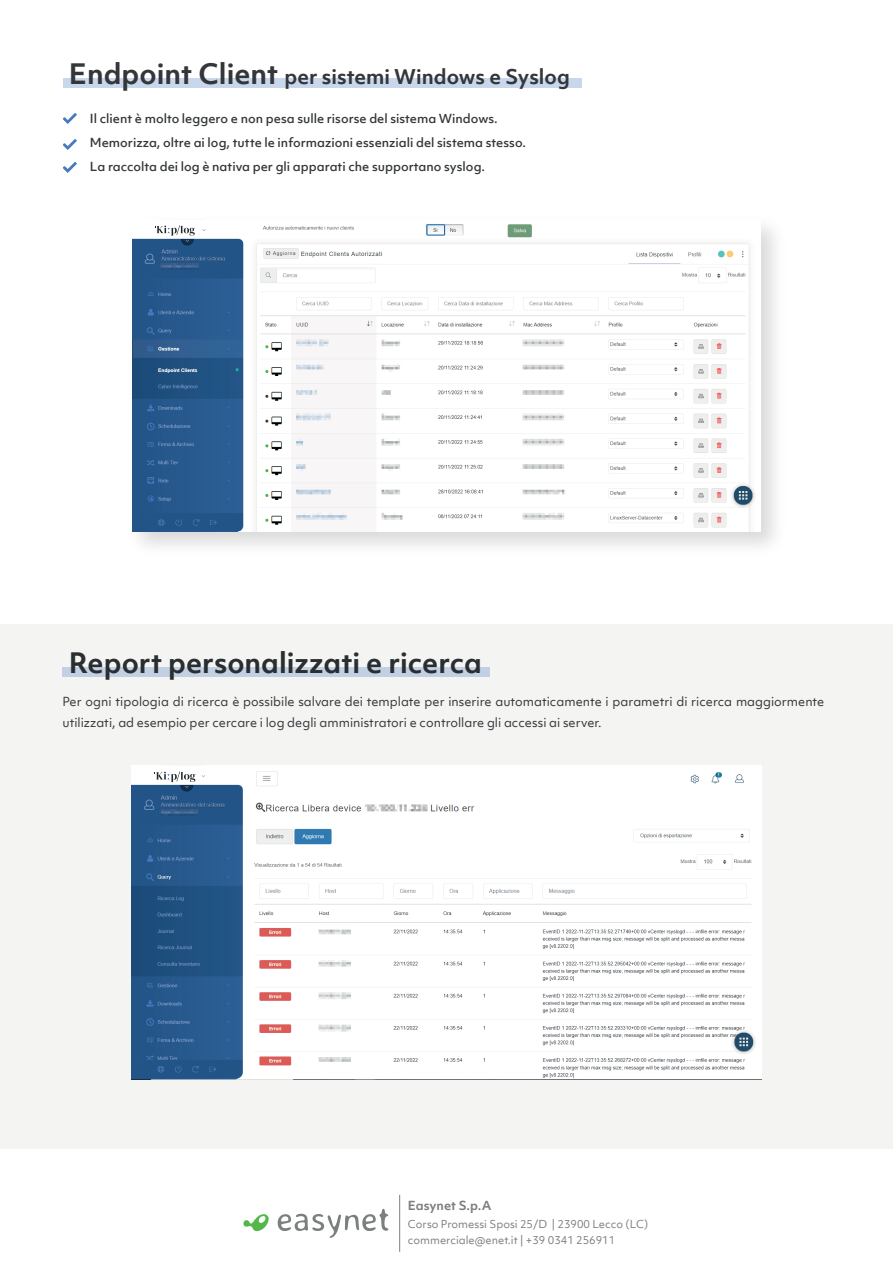
<style>
.page{position:relative;width:893px;height:1263px;background:#fff}
.page>*{position:absolute;margin:0;border:0;box-sizing:border-box;transform-origin:0 0}
.t1{font:700 27px "Objektiv Mk 1";color:#2a2e31}
.t2{font:700 19.5px "Objektiv Mk 1";color:#333739}
.t3{font:12px/21px "Objektiv Mk 1";color:#333739}
.t4{font:500 12px/24px "Objektiv Mk 1";color:#333739}
.t5{font:700 12px "Objektiv Mk 1";color:#7c7f80}
.t6{font:10.5px/16.5px "Objektiv Mk 1";color:#7c7f80}
.s1{font-size:27px}
</style>
<div class="page">
<div style="left:0;top:624px;width:893px;height:524px;background:#f4f5f3"></div>
<div style="left:63px;top:667px;width:427px;height:9px;background:#c1d0e3"></div>
<div style="left:63px;top:78px;width:519px;height:9px;background:#c8d7eb"></div>
<svg style="left:63px;top:113px;width:14px;height:11px"></svg>
<svg style="left:63px;top:139px;width:14px;height:11px"></svg>
<svg style="left:63px;top:162px;width:14px;height:11px"></svg>
<svg style="left:278px;top:1209px;width:110px;height:29px"></svg>
<svg style="left:243px;top:1214px;width:26px;height:17px"></svg>
<img style="left:132px;top:219px;width:624px;height:313px">
<div style="left:151px;top:224px;width:48px;height:13px;background:#fff"></div>
<svg style="left:155px;top:225px;width:40px;height:11px"></svg>
<img style="left:132px;top:765px;width:629px;height:314px">
<div style="left:150px;top:769px;width:49px;height:15px;background:#fff"></div>
<svg style="left:154px;top:771px;width:41px;height:11px"></svg>
<h2 class="t2" style="left:69px;top:63px;width:503px"><span class="s1">Endpoint Client</span> per sistemi Windows e Syslog</h2>
<p class="t4" style="left:90px;top:107px;width:437px">Il client è molto leggero e non pesa sulle risorse del sistema Windows.<br>Memorizza, oltre ai log, tutte le informazioni essenziali del sistema stesso.<br>La raccolta dei log è nativa per gli apparati che supportano syslog.</p>
<h1 class="t1" style="left:69px;top:643px;width:415px">Report personalizzati e ricerca</h1>
<p class="t3" style="left:62px;top:691px;width:763px">Per ogni tipologia di ricerca è possibile salvare dei template per inserire automaticamente i parametri di ricerca maggiormente utilizzati, ad esempio per cercare i log degli amministratori e controllare gli accessi ai server.</p>
<p class="t5" style="left:408px;top:1197px;width:85px">Easynet S.p.A</p>
<p class="t6" style="left:408px;top:1215px;width:242px">Corso Promessi Sposi 25/D | 23900 Lecco (LC) commerciale@enet.it | +39 0341 256911</p>
</div>
